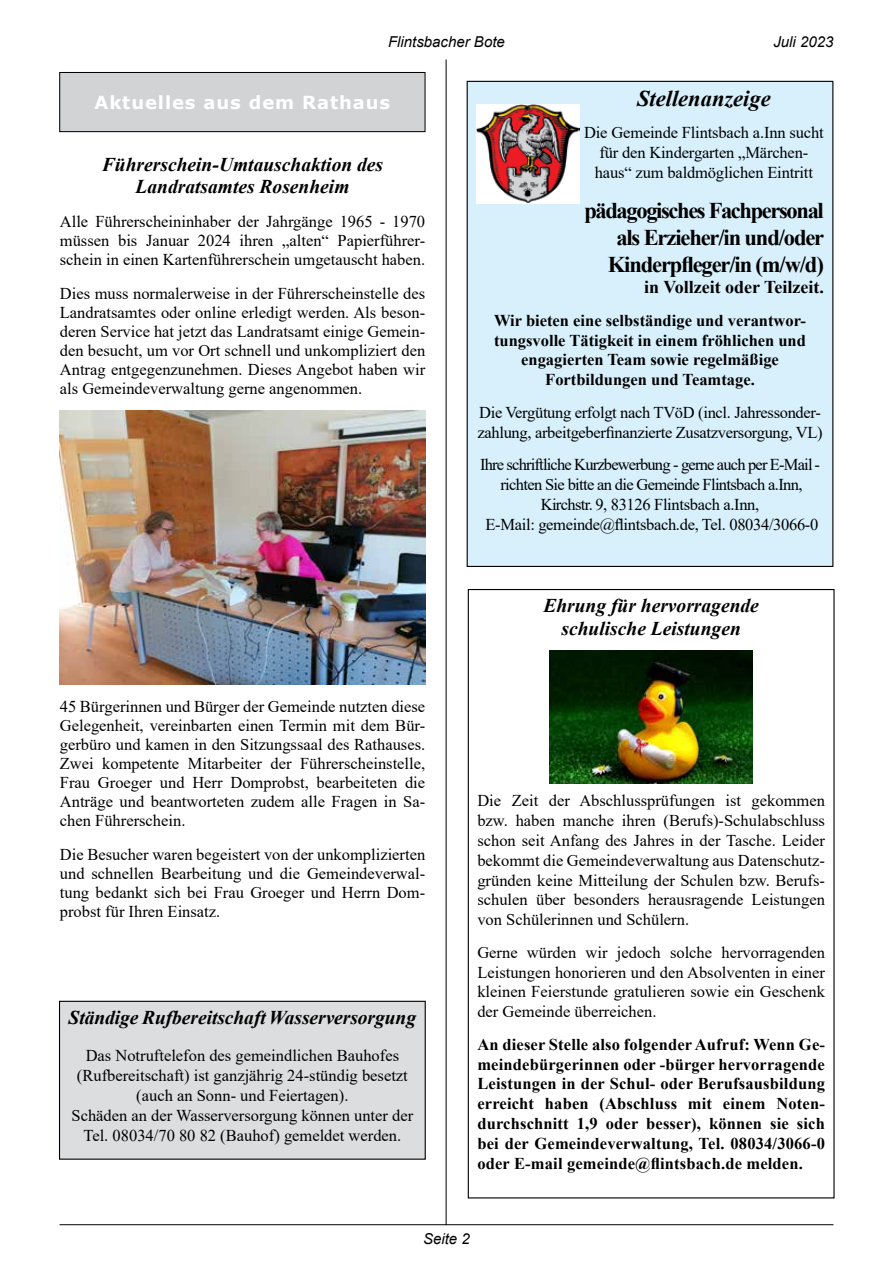
<style>
.page{position:relative;width:893px;height:1263px;background:#fff}
.page>*{position:absolute;margin:0;border:0;box-sizing:border-box;transform-origin:0 0}
.t1{font:700 22.5px/27px "Times New Roman";letter-spacing:-.05em;color:#000;text-align:right}
.t2{font:italic 700 22.5px "Times New Roman";color:#000}
.t3{font:italic 700 19.5px/22.5px "Times New Roman";color:#000;text-align:center}
.t4{font:700 18px "Times New Roman";color:#000}
.t5{font:700 18px "Verdana";letter-spacing:.05em;color:#fff}
.t6{font:16.5px/19.8px "Times New Roman";color:#000;text-align:justify}
.t7{font:700 16.5px/19.8px "Times New Roman";color:#000;text-align:center}
.t8{font:16.5px/19.8px "Times New Roman";letter-spacing:-.04em;color:#000;text-align:center}
.t9{font:16.5px/19.8px "Times New Roman";letter-spacing:-.02em;color:#000}
.t10{font:italic 15px "Arial";color:#000}
</style>
<div class="page">
<hr style="left:60px;top:1224px;width:773px;height:1px;background:#000">
<hr style="left:446px;top:60px;width:1px;height:1165px;background:#000">
<div style="left:467px;top:81px;width:366px;height:485px;background:#d7f0fc"></div>
<img style="left:476px;top:104px;width:104px;height:99px">
<div style="left:60px;top:72px;width:365px;height:60px;background:#d1d3d4"></div>
<div style="left:60px;top:72px;width:365px;height:60px;border:1px solid #000"></div>
<img style="left:60px;top:410px;width:365px;height:275px">
<div style="left:60px;top:1001px;width:365px;height:158px;background:#dcddde"></div>
<div style="left:59px;top:1001px;width:367px;height:159px;border:1px solid #000"></div>
<img style="left:549px;top:651px;width:204px;height:132px">
<p class="t10" style="left:388px;top:32px;width:118px">Flintsbacher Bote</p>
<p class="t10" style="left:773px;top:32px;width:62px">Juli 2023</p>
<p class="t5" style="left:94px;top:90px;width:297px">Aktuelles aus dem Rathaus</p>
<p class="t3" style="left:102px;top:152px;width:283px">Führerschein-Umtauschaktion des<br>Landratsamtes Rosenheim</p>
<p class="t6" style="left:60px;top:211px;width:367px;line-height:18.9px">Alle Führerscheininhaber der Jahrgänge 1965 - 1970 müssen bis Januar 2024 ihren „alten“ Papierführer&shy;schein in einen Kartenführerschein umgetauscht haben.</p>
<p class="t6" style="left:60px;top:283px;width:367px;line-height:19px">Dies muss normalerweise in der Führerscheinstelle des Landratsamtes oder online erledigt werden. Als beson&shy;deren Service hat jetzt das Landratsamt einige Gemein&shy;den besucht, um vor Ort schnell und unkompliziert den Antrag entgegenzunehmen. Dieses Angebot haben wir als Gemeindeverwaltung gerne angenommen.</p>
<p class="t6" style="left:60px;top:697px;width:367px;line-height:19px">45 Bürgerinnen und Bürger der Gemeinde nutzten diese Gelegenheit, vereinbarten einen Termin mit dem Bür&shy;gerbüro und kamen in den Sitzungssaal des Rathauses.<br>Zwei kompetente Mitarbeiter der Führerscheinstelle, Frau Groeger und Herr Domprobst, bearbeiteten die Anträge und beantworteten zudem alle Fragen in Sa&shy;chen Führerschein.</p>
<p class="t6" style="left:60px;top:845px;width:367px;line-height:19px">Die Besucher waren begeistert von der unkomplizierten und schnellen Bearbeitung und die Gemeindeverwal&shy;tung bedankt sich bei Frau Groeger und Herrn Dom&shy;probst für Ihren Einsatz.</p>
<p class="t3" style="left:69px;top:1005px;width:349px">Ständige Rufbereitschaft Wasserversorgung</p>
<p class="t6" style="left:72px;top:1045px;width:343px;text-align:center">Das Notruftelefon des gemeindlichen Bauhofes (Rufbereitschaft) ist ganzjährig 24-stündig besetzt (auch an Sonn- und Feiertagen).<br>Schäden an der Wasserversorgung können unter der Tel. 08034/70 80 82 (Bauhof) gemeldet werden.</p>
<h1 class="t2" style="left:637px;top:82px;width:135px">Stellenanzeige</h1>
<p class="t6" style="left:584px;top:122px;width:241px;text-align:center">Die Gemeinde Flintsbach a.Inn sucht für den Kindergarten „Märchen&shy;haus“ zum baldmöglichen Eintritt</p>
<h1 class="t1" style="left:584px;top:196px;width:241px">pädagogisches Fachpersonal als Erzieher/in und/oder<br>Kinderpfleger/in (m/w/d)</h1>
<p class="t4" style="left:644px;top:274px;width:181px">in Vollzeit oder Teilzeit.</p>
<p class="t7" style="left:494px;top:310px;width:313px">Wir bieten eine selbständige und verantwor&shy;tungsvolle Tätigkeit in einem fröhlichen und engagierten Team sowie regelmäßige Fortbildungen und Teamtage.</p>
<p class="t9" style="left:478px;top:402px;width:347px">Die Vergütung erfolgt nach TVöD (incl. Jahressonder&shy;zahlung, arbeitgeberfinanzierte Zusatzversorgung, VL)</p>
<p class="t8" style="left:480px;top:454px;width:341px">Ihre schriftliche Kurzbewerbung - gerne auch per E-Mail - richten Sie bitte an die Gemeinde Flintsbach a.Inn, Kirchstr. 9, 83126 Flintsbach a.Inn,<br>E-Mail: gemeinde@flintsbach.de, Tel. 08034/3066-0</p>
<p class="t3" style="left:543px;top:593px;width:217px;line-height:23.4px">Ehrung für hervorragende schulische Leistungen</p>
<p class="t6" style="left:477px;top:790px;width:349px">Die Zeit der Abschlussprüfungen ist gekommen bzw. haben manche ihren (Berufs)-Schulabschluss schon seit Anfang des Jahres in der Tasche. Leider bekommt die Gemeindeverwaltung aus Datenschutz&shy;gründen keine Mitteilung der Schulen bzw. Berufs&shy;schulen über besonders herausragende Leistungen von Schülerinnen und Schülern.</p>
<p class="t6" style="left:477px;top:942px;width:349px">Gerne würden wir jedoch solche hervorragenden Leistungen honorieren und den Absolventen in einer kleinen Feierstunde gratulieren sowie ein Geschenk der Gemeinde überreichen.</p>
<p class="t7" style="left:477px;top:1034px;width:349px;text-align:justify">An dieser Stelle also folgender Aufruf: Wenn Ge&shy;meindebürgerinnen oder -bürger hervorragende Leistungen in der Schul- oder Berufsausbildung erreicht haben (Abschluss mit einem Noten&shy;durchschnitt 1,9 oder besser), können sie sich bei der Gemeindeverwaltung, Tel. 08034/3066-0 oder E-mail gemeinde@flintsbach.de melden.</p>
<p class="t10" style="left:423px;top:1229px;width:48px">Seite 2</p>
</div>
